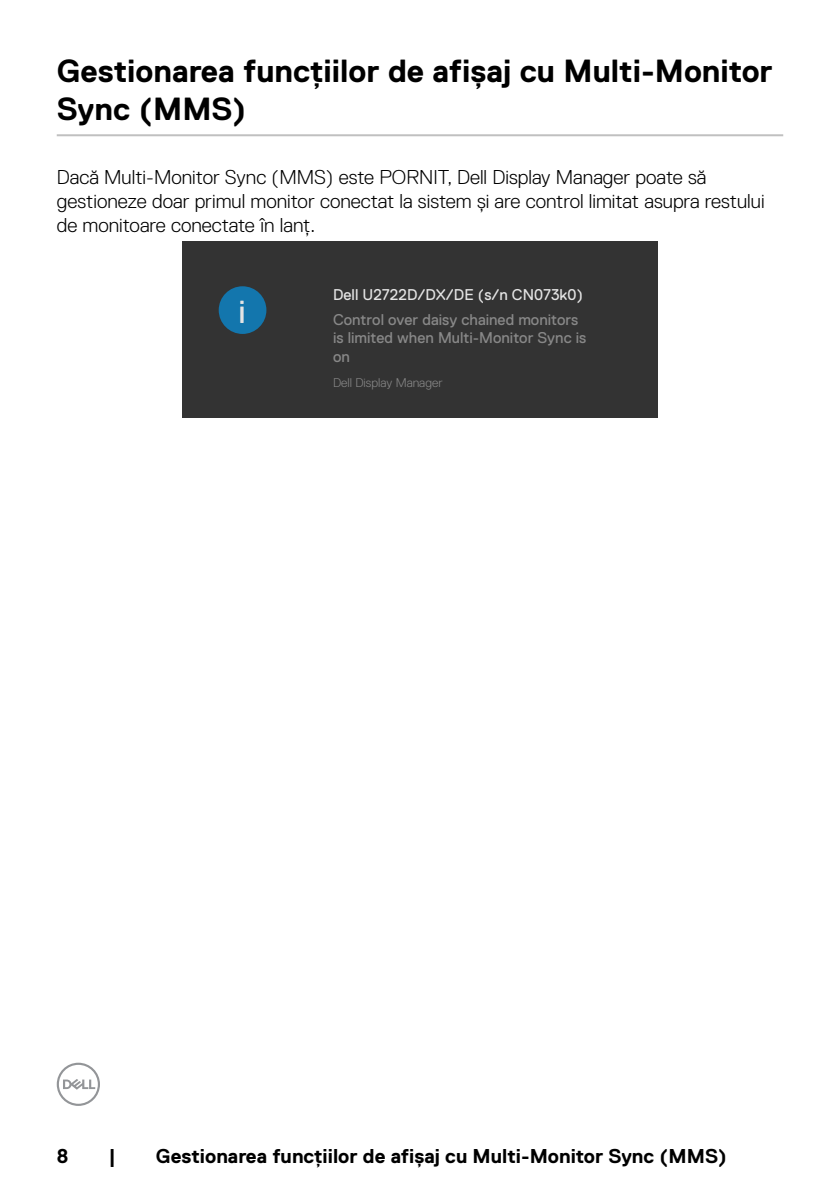
<style>
.page{position:relative;width:840px;height:1191px;background:#fff}
.page>*{position:absolute;margin:0;border:0;box-sizing:border-box;transform-origin:0 0}
.t1{font:32.8px "Dell Replica";color:#e4e4e4}
.t2{font:700 32px/38.4px "Dell Replica";color:#000}
.t3{font:300 20px/24px "Dell Replica";color:#000}
.t4{font:700 20px "Dell Replica";color:#000}
.t5{font:15.6px/18.6px "Dell Replica";color:#888}
.t6{font:15.6px "Dell Replica";color:#e4e4e4}
.t7{font:300 12.6px "Dell Replica";color:#888}
</style>
<div class="page">
<svg style="left:57px;top:1062px;width:43px;height:44px"></svg>
<hr style="left:57px;top:134px;width:725px;height:2px;background:#c0c0c0">
<div style="left:182px;top:241px;width:475px;height:176px;background:#333"></div>
<div style="left:218px;top:286px;width:48px;height:48px;background:#1376ad;border-radius:50%"></div>
<h2 class="t2" style="left:57px;top:52px;width:717px">Gestionarea funcțiilor de afișaj cu Multi-Monitor<br>Sync (MMS)</h2>
<p class="t3" style="left:57px;top:165px;width:709px">Dacă Multi-Monitor Sync (MMS) este PORNIT, Dell Display Manager poate să gestioneze doar primul monitor conectat la sistem și are control limitat asupra restului de monitoare conectate în lanț.</p>
<h1 class="t1" style="left:238px;top:293px;width:9px">i</h1>
<p class="t6" style="left:333px;top:285px;width:251px">Dell U2722D/DX/DE (s/n CN073k0)</p>
<p class="t5" style="left:333px;top:310px;width:255px">Control over daisy chained monitors is limited when Multi-Monitor Sync is on</p>
<p class="t7" style="left:333px;top:376px;width:111px">Dell Display Manager</p>
<p class="t4" style="left:57px;top:1144px;width:13px">8</p>
<p class="t4" style="left:108px;top:1144px;width:9px">|</p>
<p class="t4" style="left:156px;top:1144px;width:572px">Gestionarea funcțiilor de afișaj cu Multi-Monitor Sync (MMS)</p>
</div>
